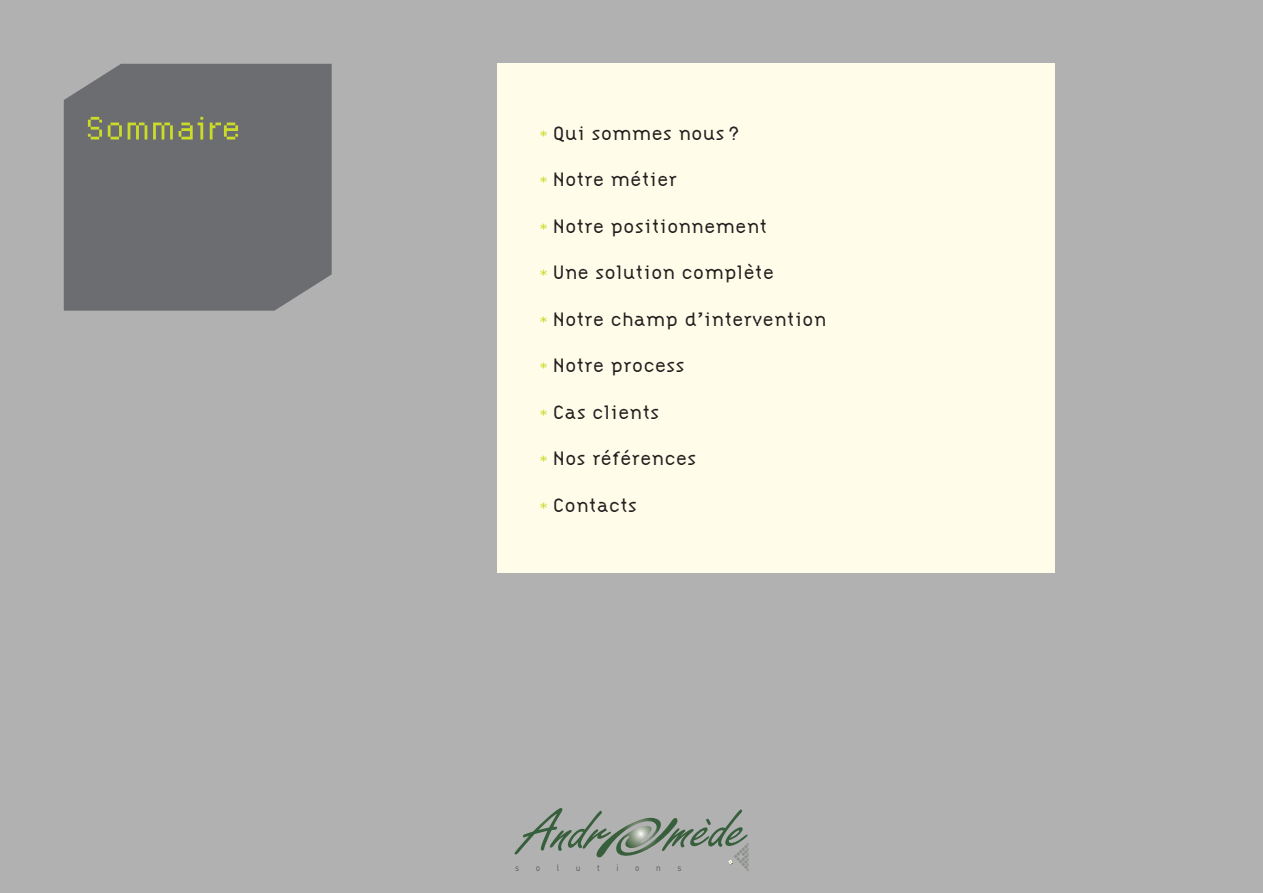
<style>
.page{position:relative;width:1263px;height:893px;background:#b1b1b2}
.page>*{position:absolute;margin:0;border:0;box-sizing:border-box;transform-origin:0 0}
.t1{font:51px "Universal Eight";color:#cadb2a}
.t2{font:300 20.25px "Citizen";color:#231f20}
.t3{font:9.15px "DIN";color:#57585a;scale:.9 1}
.s1{font-family:"Universal Eight";font-weight:400;font-size:21px;color:#cadb2a}
</style>
<div class="page">
<svg style="left:514px;top:808px;width:234px;height:63px"></svg>
<div style="left:64px;top:64px;width:268px;height:247px;background:#6c6d70"></div>
<div style="left:497px;top:64px;width:557px;height:509px;background:#fffde9"></div>
<h1 class="t1" style="left:85px;top:105px;width:157px">Sommaire</h1>
<p class="t2" style="left:540px;top:121px;width:202px"><span class="s1">*</span> Qui sommes nous ?</p>
<p class="t2" style="left:540px;top:167px;width:138px"><span class="s1">*</span> Notre métier</p>
<p class="t2" style="left:540px;top:214px;width:229px"><span class="s1">*</span> Notre positionnement</p>
<p class="t2" style="left:540px;top:260px;width:236px"><span class="s1">*</span> Une solution complète</p>
<p class="t2" style="left:540px;top:307px;width:288px"><span class="s1">*</span> Notre champ d’intervention</p>
<p class="t2" style="left:540px;top:353px;width:146px"><span class="s1">*</span> Notre process</p>
<p class="t2" style="left:540px;top:400px;width:121px"><span class="s1">*</span> Cas clients</p>
<p class="t2" style="left:540px;top:446px;width:158px"><span class="s1">*</span> Nos références</p>
<p class="t2" style="left:540px;top:493px;width:99px"><span class="s1">*</span> Contacts</p>
<p class="t3" style="left:515px;top:862px;width:6px">s</p>
<p class="t3" style="left:536px;top:862px;width:6px">o</p>
<p class="t3" style="left:557px;top:862px;width:4px">l</p>
<p class="t3" style="left:576px;top:862px;width:7px">u</p>
<p class="t3" style="left:597px;top:862px;width:5px">t</p>
<p class="t3" style="left:616px;top:862px;width:4px">i</p>
<p class="t3" style="left:635px;top:862px;width:6px">o</p>
<p class="t3" style="left:656px;top:862px;width:7px">n</p>
<p class="t3" style="left:677px;top:862px;width:6px">s</p>
</div>
